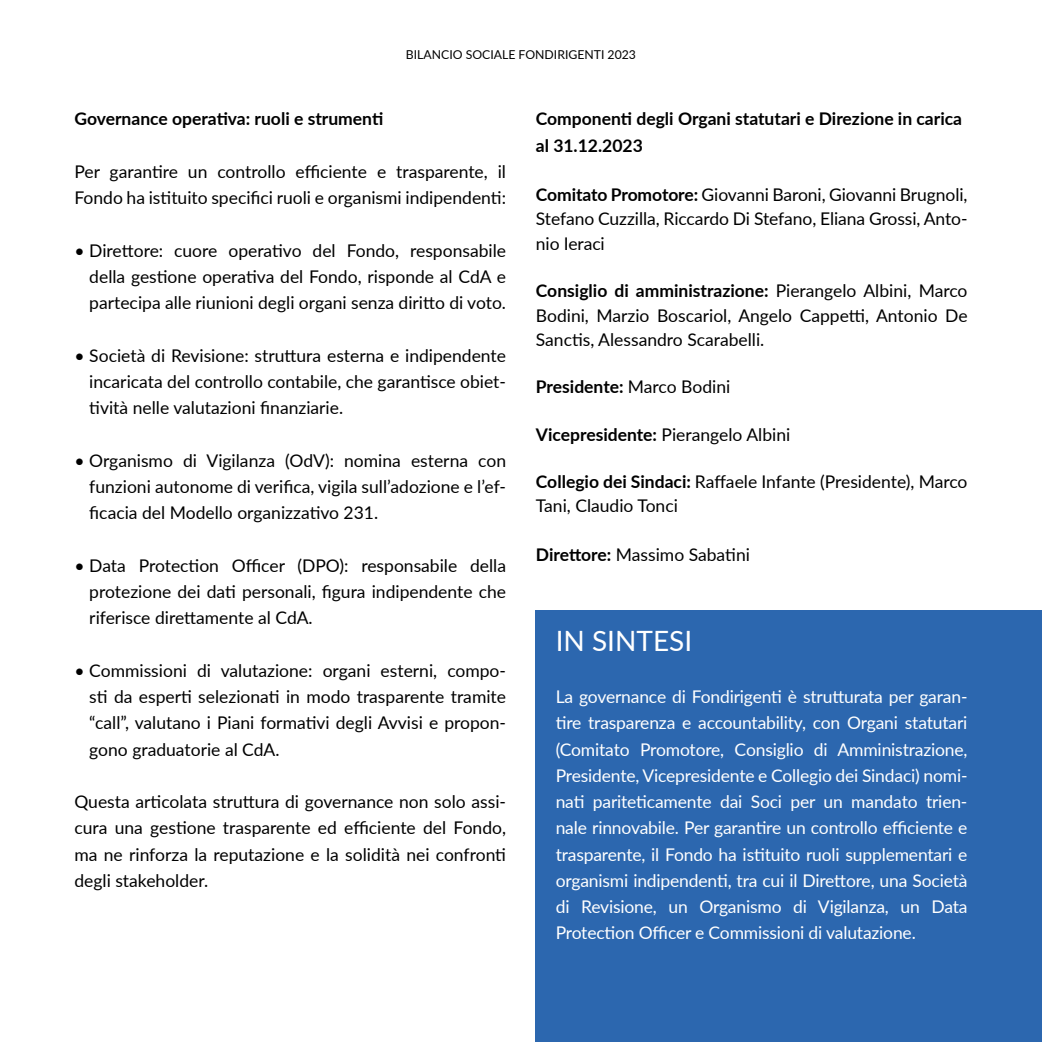
<style>
.page{position:relative;width:1042px;height:1042px;background:#fff}
.page>*{position:absolute;margin:0;border:0;box-sizing:border-box;transform-origin:0 0}
.t1{font:28px "Lato";color:#fff}
.t2{font:17.5px/26.2px "Lato";color:#000;text-align:justify}
.t3{font:17.5px/26.2px "Lato";letter-spacing:-.01em;color:#fff;text-align:justify}
.t4{font:700 17.5px/26.2px "Lato";color:#000}
.t5{font:12.25px "Lato";color:#000}
.s1{font-weight:700}
.s2{font-weight:400}
</style>
<div class="page">
<div style="left:536px;top:610px;width:506px;height:432px;background:#2c67af"></div>
<p class="t5" style="left:406px;top:46px;width:232px">BILANCIO SOCIALE FONDIRIGENTI 2023</p>
<p class="t4" style="left:74px;top:105px;width:310px">Governance operativa: ruoli e strumenti</p>
<p class="t2" style="left:74px;top:158px;width:433px">Per garantire un controllo efficiente e trasparente, il<br>Fondo ha istituito specifici ruoli e organismi indipendenti:</p>
<p class="t2" style="left:89px;top:236px;width:418px;text-indent:-15px">• Direttore: cuore operativo del Fondo, responsabile della gestione operativa del Fondo, risponde al CdA e partecipa alle riunioni degli organi senza diritto di voto.</p>
<p class="t2" style="left:89px;top:341px;width:418px;text-indent:-15px">• Società di Revisione: struttura esterna e indipendente incaricata del controllo contabile, che garantisce obiet&shy;tività nelle valutazioni finanziarie.</p>
<p class="t2" style="left:89px;top:446px;width:418px;text-indent:-15px">• Organismo di Vigilanza (OdV): nomina esterna con funzioni autonome di verifica, vigila sull’adozione e l’ef&shy;ficacia del Modello organizzativo 231.</p>
<p class="t2" style="left:89px;top:551px;width:418px;text-indent:-15px">• Data Protection Officer (DPO): responsabile della protezione dei dati personali, figura indipendente che riferisce direttamente al CdA.</p>
<p class="t2" style="left:89px;top:656px;width:418px;text-indent:-15px">• Commissioni di valutazione: organi esterni, compo&shy;sti da esperti selezionati in modo trasparente tramite “call”, valutano i Piani formativi degli Avvisi e propon&shy;gono graduatorie al CdA.</p>
<p class="t2" style="left:74px;top:788px;width:433px">Questa articolata struttura di governance non solo assi&shy;cura una gestione trasparente ed efficiente del Fondo, ma ne rinforza la reputazione e la solidità nei confronti degli stakeholder.</p>
<p class="t4" style="left:536px;top:105px;width:428px">Componenti degli Organi statutari e Direzione in carica al 31.12.2023</p>
<p class="t2" style="left:536px;top:181px;width:433px;line-height:24.5px"><span class="s1">Comitato Promotore:</span> Giovanni Baroni, Giovanni Brugnoli, Stefano Cuzzilla, Riccardo Di Stefano, Eliana Grossi, Anto&shy;nio Ieraci</p>
<p class="t2" style="left:536px;top:278px;width:433px;line-height:24.5px"><span class="s1">Consiglio di amministrazione:</span> Pierangelo Albini, Marco Bodini, Marzio Boscariol, Angelo Cappetti, Antonio De Sanctis, Alessandro Scarabelli.</p>
<p class="t4" style="left:536px;top:373px;width:196px">Presidente: <span class="s2">Marco Bodini</span></p>
<p class="t2" style="left:536px;top:420px;width:256px"><span class="s1">Vicepresidente:</span> Pierangelo Albini</p>
<p class="t2" style="left:536px;top:468px;width:433px;line-height:24.5px"><span class="s1">Collegio dei Sindaci:</span> Raffaele Infante (Presidente), Marco<br>Tani, Claudio Tonci</p>
<p class="t2" style="left:536px;top:541px;width:216px"><span class="s1">Direttore:</span> Massimo Sabatini</p>
<h1 class="t1" style="left:556px;top:620px;width:138px">IN SINTESI</h1>
<p class="t3" style="left:556px;top:683px;width:413px">La governance di Fondirigenti è strutturata per garan&shy;tire trasparenza e accountability, con Organi statutari (Comitato Promotore, Consiglio di Amministrazione, Presidente, Vicepresidente e Collegio dei Sindaci) nomi&shy;nati pariteticamente dai Soci per un mandato trien&shy;nale rinnovabile. Per garantire un controllo efficiente e trasparente, il Fondo ha istituito ruoli supplementari e organismi indipendenti, tra cui il Direttore, una Società di Revisione, un Organismo di Vigilanza, un Data Protection Officer e Commissioni di valutazione.</p>
</div>
